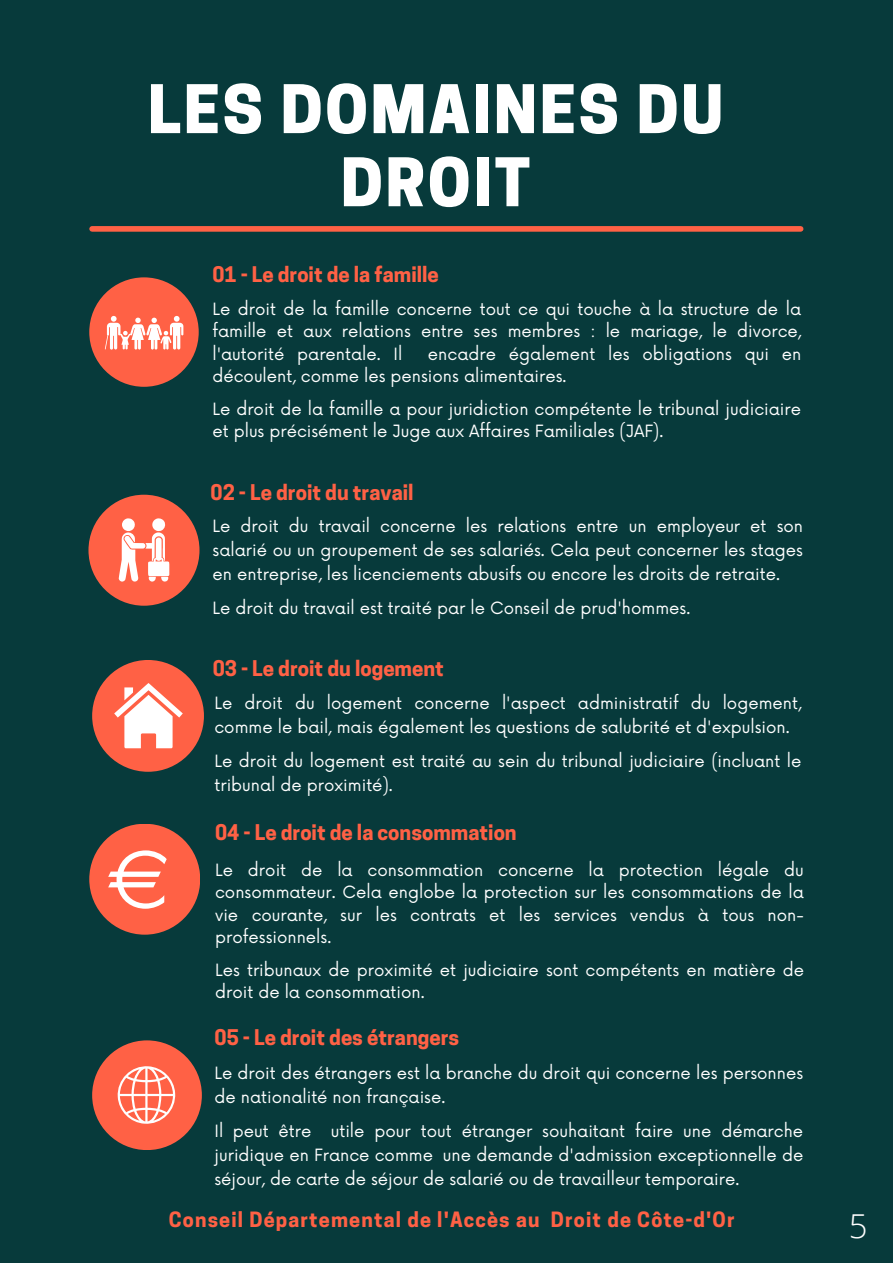
<style>
.page{position:relative;width:893px;height:1264px;background:#fff}
.page>*{position:absolute;margin:0;border:0;box-sizing:border-box;transform-origin:0 0}
.t1{font:800 62.7px/73.1px "Cooper Hewitt";letter-spacing:.04em;color:#fff;text-align:center}
.t2{font:300 33px "Open Sans";color:#fefefe}
.t3{font:700 20.25px "Cooper Hewitt";color:#ff6145}
.t4{font:700 19.8px "Cooper Hewitt";letter-spacing:.06em;color:#ff6145}
.t5{font:16.5px/22.5px "Now";color:#fff}
</style>
<div class="page">
<div style="left:0;top:0;width:892px;height:1262px;background:#073a3b"></div>
<div style="left:92px;top:226px;width:708px;height:6px;background:#ff6145"></div>
<div style="left:92px;top:660px;width:112px;height:111px;background:#ff6145;border-radius:50%"></div>
<div style="left:88px;top:494px;width:111px;height:111px;background:#ff6145;border-radius:50%"></div>
<div style="left:89px;top:277px;width:110px;height:110px;background:#ff6145;border-radius:50%"></div>
<svg style="left:105px;top:316px;width:78px;height:33px"></svg>
<div style="left:89px;top:823px;width:111px;height:111px;background:#ff6145;border-radius:50%"></div>
<svg style="left:119px;top:518px;width:50px;height:64px"></svg>
<svg style="left:114px;top:683px;width:69px;height:65px"></svg>
<svg style="left:108px;top:850px;width:59px;height:58px"></svg>
<div style="left:92px;top:1040px;width:110px;height:110px;background:#ff6145;border-radius:50%"></div>
<svg style="left:117px;top:1066px;width:59px;height:58px"></svg>
<p class="t1" style="left:148px;top:81px;width:577px">LES DOMAINES DU<br>DROIT</p>
<p class="t3" style="left:212px;top:267px;width:228px">01 - Le droit de la famille</p>
<p class="t5" style="left:212px;top:298px;width:590px;text-align:justify">Le droit de la famille concerne tout ce qui touche à la structure de la famille et aux relations entre ses membres : le mariage, le divorce, l'autorité parentale. Il</p>
<p class="t5" style="left:212px;top:343px;width:590px;text-indent:215px">encadre également les obligations qui en découlent, comme les pensions alimentaires.</p>
<p class="t5" style="left:212px;top:398px;width:590px">Le droit de la famille a pour juridiction compétente le tribunal judiciaire et plus précisément le Juge aux Affaires Familiales (JAF).</p>
<p class="t3" style="left:210px;top:484px;width:205px">02 - Le droit du travail</p>
<p class="t5" style="left:213px;top:515px;width:592px;line-height:23.7px;text-align:justify">Le droit du travail concerne les relations entre un employeur et son salarié ou un groupement de ses salariés. Cela peut concerner les stages en entreprise, les licenciements abusifs ou encore les droits de retraite.</p>
<p class="t5" style="left:213px;top:598px;width:479px">Le droit du travail est traité par le Conseil de prud'hommes.</p>
<p class="t3" style="left:213px;top:661px;width:233px">03 - Le droit du logement</p>
<p class="t5" style="left:214px;top:692px;width:588px;line-height:23.7px">Le droit du logement concerne l'aspect administratif du logement, comme le bail, mais également les questions de salubrité et d'expulsion.</p>
<p class="t5" style="left:214px;top:750px;width:588px;line-height:23.7px">Le droit du logement est traité au sein du tribunal judiciaire (incluant le tribunal de proximité).</p>
<p class="t3" style="left:215px;top:825px;width:303px">04 - Le droit de la consommation</p>
<p class="t5" style="left:215px;top:859px;width:590px;text-align:justify">Le droit de la consommation concerne la protection légale du consommateur. Cela englobe la protection sur les consommations de la vie courante, sur les contrats et les services vendus à tous non&shy;professionnels.</p>
<p class="t5" style="left:215px;top:959px;width:590px">Les tribunaux de proximité et judiciaire sont compétents en matière de droit de la consommation.</p>
<p class="t3" style="left:214px;top:1030px;width:246px">05 - Le droit des étrangers</p>
<p class="t5" style="left:214px;top:1062px;width:590px;line-height:23.7px">Le droit des étrangers est la branche du droit qui concerne les personnes de nationalité non française.</p>
<p class="t5" style="left:214px;top:1120px;width:590px;line-height:23.7px;text-align:justify">Il peut être utile pour tout étranger souhaitant faire une démarche juridique en France comme une demande d'admission exceptionnelle de séjour, de carte de séjour de salarié ou de travailleur temporaire.</p>
<p class="t4" style="left:169px;top:1211px;width:567px">Conseil Départemental de l'Accès au Droit de Côte-d'Or</p>
<p class="t2" style="left:848px;top:1202px;width:20px">5</p>
</div>
